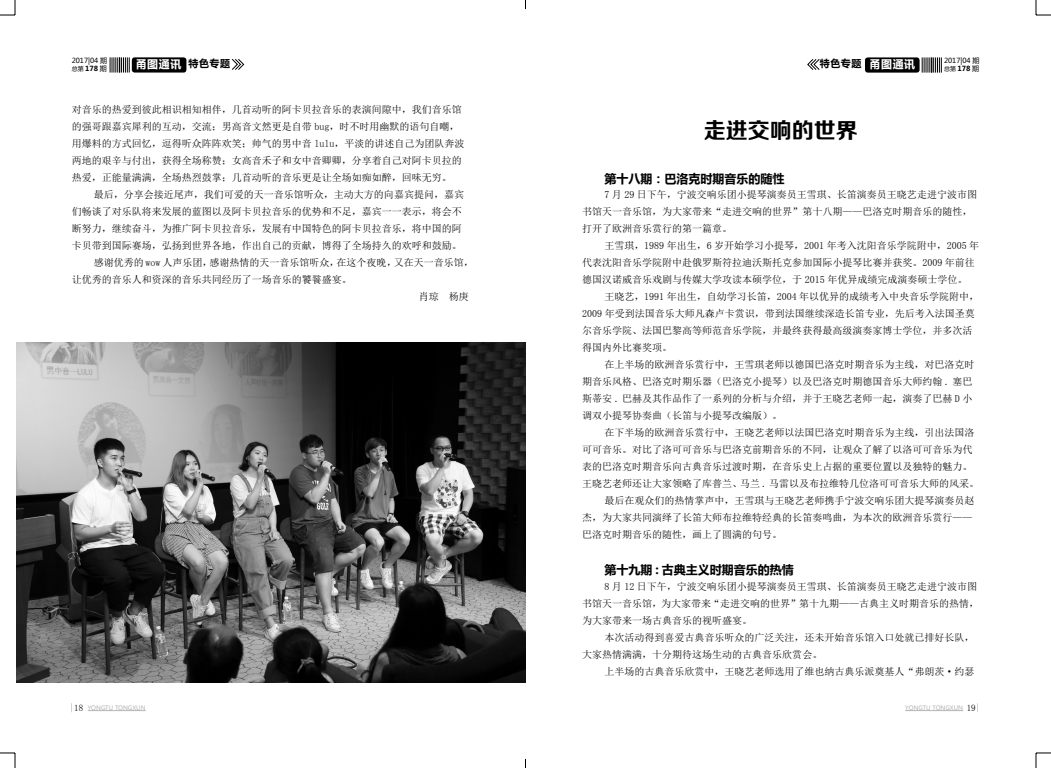
<style>
.page{position:relative;width:1051px;height:768px;background:#fff}
.page>*{position:absolute;margin:0;border:0;box-sizing:border-box;transform-origin:0 0}
.t1{font:22px "FZZCHJW GB1 0";color:#000}
.t2{font:700 12px "Microsoft Ya Hei";color:#000}
.t3{font:700 11px "Microsoft Ya Hei";letter-spacing:.05em;color:#fff}
.t4{font:10px/17px "Sim Sun";color:#000}
.t5{font:700 10px "Microsoft Ya Hei";color:#000}
.t6{font:7px/8.2px "Microsoft Ya Hei";color:#000}
.t7{font:700 7px "Microsoft Ya Hei";color:#000}
.t8{font:6px "Microsoft Ya Hei";color:#b4b4b4}
.s1{font-size:6px}
.s2{font-weight:700}
.s3{font-size:10px;color:#000}
.s4{font-weight:400;font-size:6px}
.s5{font-weight:400}
.s6{font-family:"Sim Sun";font-size:9px;color:#000}
</style>
<div class="page">
<svg style="left:921px;top:57px;width:20px;height:16px"></svg>
<div style="left:865px;top:57px;width:54px;height:16px;background:#000;border-radius:3px"></div>
<hr style="left:88px;top:710px;width:58px;height:1px;background:#b4b4b4">
<hr style="left:905px;top:710px;width:58px;height:1px;background:#b4b4b4">
<svg style="left:807px;top:59px;width:13px;height:11px"></svg>
<svg style="left:110px;top:57px;width:20px;height:15px"></svg>
<div style="left:132px;top:57px;width:54px;height:15px;background:#000;border-radius:3px"></div>
<svg style="left:232px;top:59px;width:13px;height:11px"></svg>
<img style="left:16px;top:342px;width:509px;height:339px">
<svg style="left:0;top:0;width:16px;height:16px"></svg>
<svg style="left:0;top:752px;width:16px;height:15px"></svg>
<svg style="left:1035px;top:0;width:15px;height:16px"></svg>
<svg style="left:1035px;top:752px;width:15px;height:15px"></svg>
<p class="t6" style="left:72px;top:56px;width:37px">2017|04 期<span class="s1">总第</span> <span class="s2">178</span> 期</p>
<p class="t3" style="left:136px;top:56px;width:96px">甬图通讯 <span class="s3">特色专题</span></p>
<p class="t3" style="left:869px;top:56px;width:47px">甬图通讯</p>
<p class="t4" style="left:72px;top:101px;width:394px">对音乐的热爱到彼此相识相知相伴，几首动听的阿卡贝拉音乐的表演间隙中，我们音乐馆的强哥跟嘉宾犀利的互动，交流；男高音文然更是自带 bug，时不时用幽默的语句自嘲，用爆料的方式回忆，逗得听众阵阵欢笑；帅气的男中音 lulu，平淡的讲述自己为团队奔波两地的艰辛与付出，获得全场称赞；女高音禾子和女中音卿卿，分享着自己对阿卡贝拉的热爱，正能量满满，全场热烈鼓掌；几首动听的音乐更是让全场如痴如醉，回味无穷。</p>
<p class="t4" style="left:94px;top:186px;width:371px">最后，分享会接近尾声，我们可爱的天一音乐馆听众，主动大方的向嘉宾提问，嘉宾</p>
<p class="t4" style="left:72px;top:203px;width:391px">们畅谈了对乐队将来发展的蓝图以及阿卡贝拉音乐的优势和不足，嘉宾一一表示，将会不</p>
<p class="t4" style="left:72px;top:220px;width:391px">断努力，继续奋斗，为推广阿卡贝拉音乐，发展有中国特色的阿卡贝拉音乐，将中国的阿</p>
<p class="t4" style="left:72px;top:237px;width:391px">卡贝带到国际赛场，弘扬到世界各地，作出自己的贡献，博得了全场持久的欢呼和鼓励。</p>
<p class="t4" style="left:94px;top:254px;width:381px">感谢优秀的 wow 人声乐团，感谢热情的天一音乐馆听众，在这个夜晚，又在天一音乐馆，</p>
<p class="t4" style="left:72px;top:271px;width:281px">让优秀的音乐人和资深的音乐共同经历了一场音乐的饕餮盛宴。</p>
<p class="t4" style="left:419px;top:288px;width:51px">肖琼 杨庚</p>
<p class="t6" style="left:944px;top:56px;width:37px">2017|04 期</p>
<p class="t5" style="left:820px;top:57px;width:43px">特色专题</p>
<p class="t7" style="left:944px;top:64px;width:37px"><span class="s4">总第</span> 178 <span class="s5">期</span></p>
<h1 class="t1" style="left:703px;top:119px;width:155px">走进交响的世界</h1>
<p class="t2" style="left:604px;top:170px;width:181px">第十八期：巴洛克时期音乐的随性</p>
<p class="t4" style="left:582px;top:186px;width:396px;text-indent:22px">7 月 29 日下午，宁波交响乐团小提琴演奏员王雪琪、长笛演奏员王晓艺走进宁波市图书馆天一音乐馆，为大家带来“走进交响的世界”第十八期——巴洛克时期音乐的随性，打开了欧洲音乐赏行的第一篇章。</p>
<p class="t4" style="left:582px;top:237px;width:398px;text-indent:22px">王雪琪，1989 年出生，6 岁开始学习小提琴，2001 年考入沈阳音乐学院附中，2005 年代表沈阳音乐学院附中赴俄罗斯符拉迪沃斯托克参加国际小提琴比赛并获奖。2009 年前往德国汉诺威音乐戏剧与传媒大学攻读本硕学位，于 2015 年优异成绩完成演奏硕士学位。</p>
<p class="t4" style="left:582px;top:288px;width:398px;text-indent:22px">王晓艺，1991 年出生，自幼学习长笛，2004 年以优异的成绩考入中央音乐学院附中，2009 年受到法国音乐大师凡森卢卡赏识，带到法国继续深造长笛专业，先后考入法国圣莫尔音乐学院、法国巴黎高等师范音乐学院，并最终获得最高级演奏家博士学位，并多次活得国内外比赛奖项。</p>
<p class="t4" style="left:582px;top:356px;width:394px;text-indent:22px">在上半场的欧洲音乐赏行中，王雪琪老师以德国巴洛克时期音乐为主线，对巴洛克时期音乐风格、巴洛克时期乐器（巴洛克小提琴）以及巴洛克时期德国音乐大师约翰 . 塞巴斯蒂安 . 巴赫及其作品作了一系列的分析与介绍，并于王晓艺老师一起，演奏了巴赫 D 小调双小提琴协奏曲（长笛与小提琴改编版）。</p>
<p class="t4" style="left:604px;top:424px;width:371px">在下半场的欧洲音乐赏行中，王晓艺老师以法国巴洛克时期音乐为主线，引出法国洛</p>
<p class="t4" style="left:582px;top:441px;width:391px">可可音乐。对比了洛可可音乐与巴洛克前期音乐的不同，让观众了解了以洛可可音乐为代</p>
<p class="t4" style="left:582px;top:458px;width:391px">表的巴洛克时期音乐向古典音乐过渡时期，在音乐史上占据的重要位置以及独特的魅力。</p>
<p class="t4" style="left:582px;top:475px;width:398px">王晓艺老师还让大家领略了库普兰、马兰 . 马雷以及布拉维特几位洛可可音乐大师的风采。</p>
<p class="t4" style="left:604px;top:492px;width:371px">最后在观众们的热情掌声中，王雪琪与王晓艺老师携手宁波交响乐团大提琴演奏员赵</p>
<p class="t4" style="left:582px;top:509px;width:391px">杰，为大家共同演绎了长笛大师布拉维特经典的长笛奏鸣曲，为本次的欧洲音乐赏行——</p>
<p class="t4" style="left:582px;top:526px;width:201px">巴洛克时期音乐的随性，画上了圆满的句号。</p>
<p class="t2" style="left:604px;top:561px;width:191px">第十九期 : 古典主义时期音乐的热情</p>
<p class="t4" style="left:582px;top:577px;width:398px;text-indent:22px">8 月 12 日下午，宁波交响乐团小提琴演奏员王雪琪、长笛演奏员王晓艺走进宁波市图书馆天一音乐馆，为大家带来“走进交响的世界”第十九期——古典主义时期音乐的热情，为大家带来一场古典音乐的视听盛宴。</p>
<p class="t4" style="left:582px;top:628px;width:394px;text-indent:22px">本次活动得到喜爱古典音乐听众的广泛关注，还未开始音乐馆入口处就已排好长队，大家热情满满，十分期待这场生动的古典音乐欣赏会。</p>
<p class="t4" style="left:604px;top:662px;width:371px">上半场的古典音乐欣赏中，王晓艺老师选用了维也纳古典乐派奠基人“弗朗茨·约瑟</p>
<p class="t8" style="left:70px;top:703px;width:77px"><span class="s6">|18</span> YONGTU TONGXUN</p>
<p class="t8" style="left:905px;top:703px;width:76px">YONGTU TONGXUN <span class="s6">19|</span></p>
</div>
